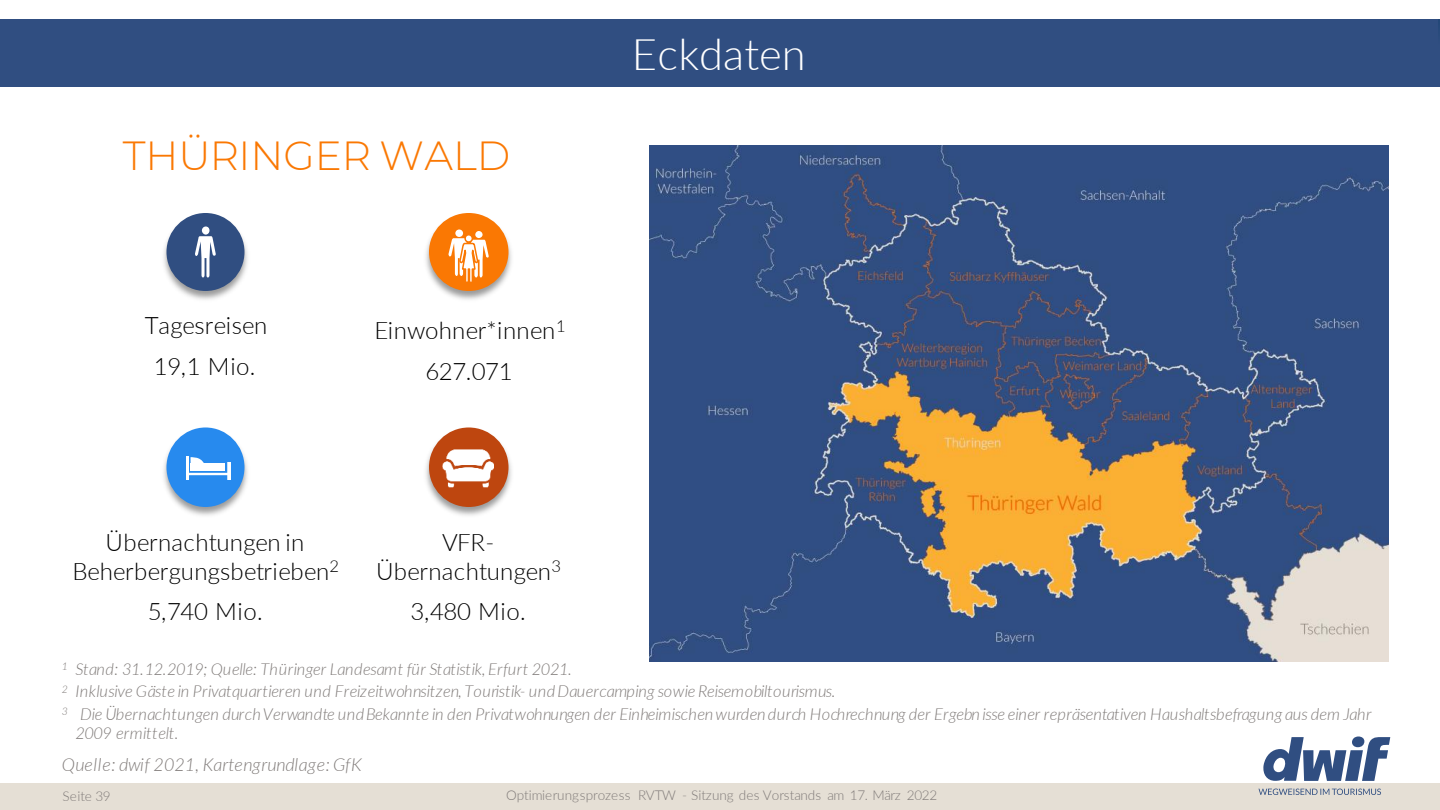
<style>
.page{position:relative;width:1440px;height:810px;background:#fff}
.page>*{position:absolute;margin:0;border:0;box-sizing:border-box;transform-origin:0 0}
.t1{font:300 43.6px "Lato";color:#fff}
.t2{font:300 40.6px "Montserrat";color:#fa7803}
.t3{font:300 24px/40.6px "Lato";letter-spacing:.01em;color:#000;text-align:center}
.t4{font:italic 300 18px "Lato";color:#7f7a78}
.t5{font:italic 300 16.6px/19.6px "Lato";letter-spacing:-.01em;color:#7f7a78}
.t6{font:italic 300 16.4px/22.6px "Lato";letter-spacing:-.01em;color:#7f7a78}
.t7{font:300 13.6px "Lato";color:#7f7a78}
</style>
<div class="page">
<div style="left:0;top:783px;width:1440px;height:27px;background:#e5dfd5"></div>
<svg style="left:1263px;top:737px;width:127px;height:44px"></svg>
<svg style="left:1258px;top:789px;width:123px;height:6px"></svg>
<div style="left:1352px;top:737px;width:12px;height:10px;background:#304e81;border-radius:50%"></div>
<div style="left:0;top:20px;width:1438px;height:67px;background:#304e81"></div>
<img style="left:425px;top:213px;width:87px;height:87px">
<div style="left:429px;top:213px;width:79px;height:78px;background:#fa7803;border-radius:50%"></div>
<svg style="left:448px;top:229px;width:41px;height:59px"></svg>
<img style="left:425px;top:427px;width:87px;height:89px">
<div style="left:429px;top:428px;width:79px;height:79px;background:#be460f;border-radius:50%"></div>
<img style="left:442px;top:449px;width:52px;height:39px">
<img style="left:163px;top:213px;width:85px;height:87px">
<div style="left:166px;top:213px;width:78px;height:78px;background:#304e81;border-radius:50%"></div>
<svg style="left:195px;top:226px;width:21px;height:52px"></svg>
<img style="left:163px;top:427px;width:85px;height:89px">
<div style="left:166px;top:428px;width:78px;height:79px;background:#278aee;border-radius:50%"></div>
<hr style="left:186px;top:456px;width:3px;height:24px;background:#fff">
<svg style="left:189px;top:457px;width:42px;height:23px"></svg>
<img style="left:650px;top:146px;width:739px;height:516px">
<h2 class="t2" style="left:123px;top:131px;width:389px">THÜRINGER WALD</h2>
<h3 class="t3" style="left:145px;top:305px;width:124px">Tagesreisen<br>19,1 Mio.</h3>
<h3 class="t3" style="left:374px;top:310px;width:193px">Einwohner*innen<sup>1<br></sup>627.071</h3>
<h1 class="t1" style="left:632px;top:27px;width:175px">Eckdaten</h1>
<h3 class="t3" style="left:73px;top:528px;width:268px;line-height:28.6px">Übernachtungen in<br>Beherbergungsbetrieben<sup>2</sup></h3>
<h3 class="t3" style="left:148px;top:591px;width:116px">5,740 Mio.</h3>
<p class="t6" style="left:62px;top:657px;width:775px"><sup>1</sup> Stand: 31.12.2019; Quelle: Thüringer Landesamt für Statistik, Erfurt 2021.<br><sup>2</sup> Inklusive Gäste in Privatquartieren und Freizeitwohnsitzen, Touristik- und Dauercamping sowie Reisemobiltourismus.</p>
<p class="t5" style="left:75px;top:704px;width:1298px;text-indent:-13px"><sup>3</sup> Die Übernachtungen durch Verwandte und Bekannte in den Privatwohnungen der Einheimischen wurden durch Hochrechnung der Ergebn isse einer repräsentativen Haushaltsbefragung aus dem Jahr<br>2009 ermittelt.</p>
<h3 class="t3" style="left:376px;top:528px;width:187px;line-height:28.6px">VFR-<br>Übernachtungen<sup>3</sup></h3>
<h3 class="t3" style="left:410px;top:591px;width:117px">3,480 Mio.</h3>
<p class="t4" style="left:62px;top:753px;width:301px">Quelle: dwif 2021, Kartengrundlage: GfK</p>
<p class="t7" style="left:62px;top:788px;width:50px">Seite 39</p>
<p class="t7" style="left:506px;top:787px;width:432px">Optimierungsprozess RVTW - Sitzung des Vorstands am 17. März 2022</p>
</div>
